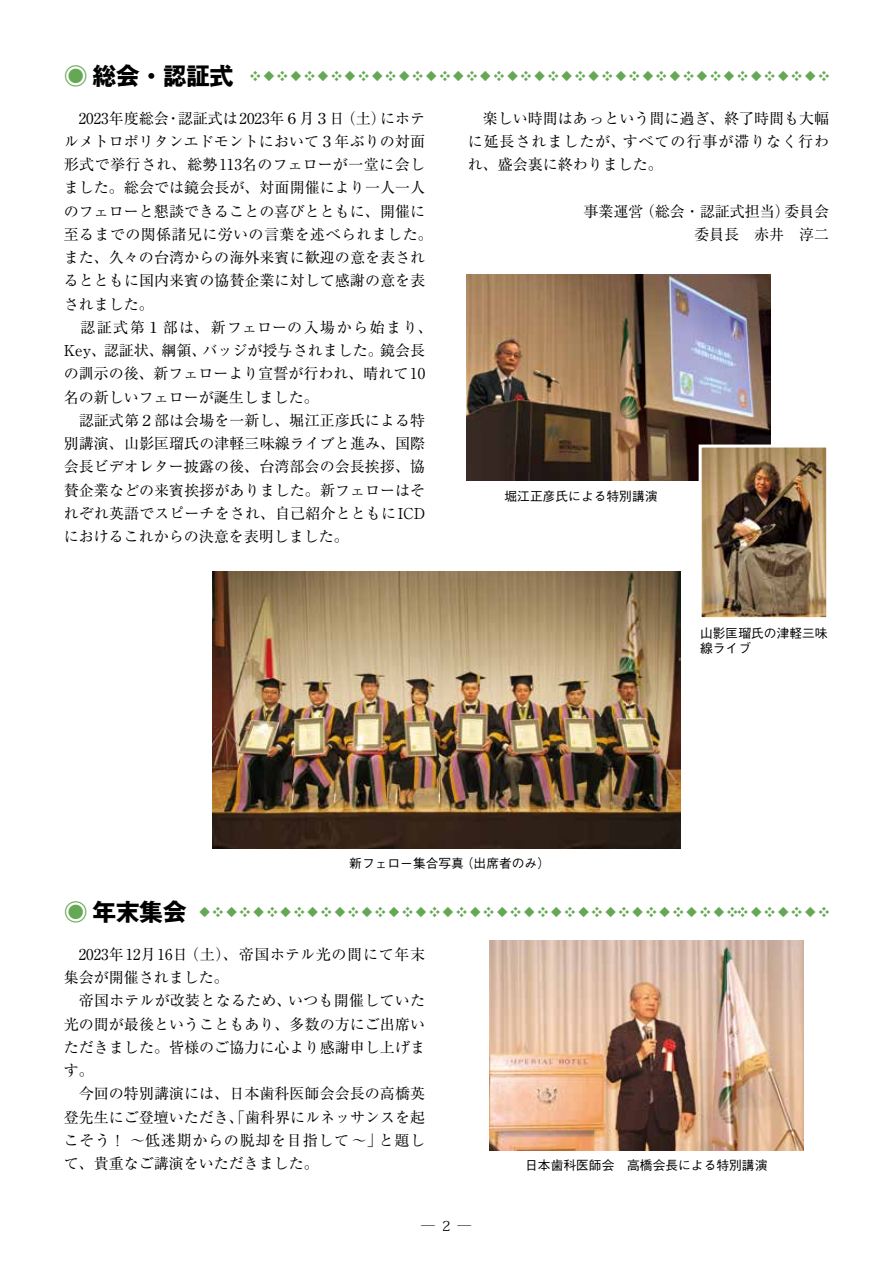
<style>
.page{position:relative;width:893px;height:1263px;background:#fff}
.page>*{position:absolute;margin:0;border:0;box-sizing:border-box;transform-origin:0 0}
.t1{font:700 24px "Gothic MB101 Pr 6";letter-spacing:-.025em;color:#000}
.t2{font:15px/23.2px "Ryumin Pr 6";letter-spacing:.005em;color:#000}
.t3{font:13.8px "Koz Min Pro";color:#000}
.t4{font:500 12.75px/15px "Gothic BBB Pro";color:#000}
.t5{font:700 10.5px "Gothic MB101 Pr 6";color:#65a854}
.s1{color:#65a854}
</style>
<div class="page">
<img style="left:213px;top:571px;width:467px;height:277px">
<img style="left:489px;top:940px;width:315px;height:210px">
<img style="left:466px;top:274px;width:304px;height:207px">
<img style="left:703px;top:448px;width:122px;height:168px">
<div style="left:699px;top:444px;width:130px;height:176px;border:3px solid #fff"></div>
<h1 class="t1" style="left:64px;top:56px;width:171px"><span class="s1">◉</span> 総会・認証式</h1>
<p class="t5" style="left:250px;top:67px;width:580px">❖ ◆ ❖ ◆ ❖ ◆ ❖ ◆ ❖ ◆ ❖ ◆ ❖ ◆ ❖ ◆ ❖ ◆ ❖ ◆ ❖ ◆ ❖ ◆ ❖ ◆ ❖ ◆ ❖ ◆ ❖ ◆ ❖ ◆ ❖ ◆ ❖ ◆ ❖ ◆ ❖ ◆ ❖</p>
<p class="t2" style="left:64px;top:106px;width:371px">　2023年度総会・認証式は2023年６月３日（土）にホテルメトロポリタンエドモントにおいて３年ぶりの対面形式で挙行され、総勢113名のフェローが一堂に会しました。総会では鏡会長が、対面開催により一人一人のフェローと懇談できることの喜びとともに、開催に至るまでの関係諸兄に労いの言葉を述べられました。また、久々の台湾からの海外来賓に歓迎の意を表されるとともに国内来賓の協賛企業に対して感謝の意を表されました。<br>　認証式第１部は、新フェローの入場から始まり、<br>Key、認証状、綱領、バッジが授与されました。鏡会長の訓示の後、新フェローより宣誓が行われ、晴れて10名の新しいフェローが誕生しました。<br>　認証式第２部は会場を一新し、堀江正彦氏による特別講演、山影匡瑠氏の津軽三味線ライブと進み、国際会長ビデオレター披露の後、台湾部会の会長挨拶、協賛企業などの来賓挨拶がありました。新フェローはそれぞれ英語でスピーチをされ、自己紹介とともにICDにおけるこれからの決意を表明しました。</p>
<p class="t2" style="left:468px;top:106px;width:363px;text-align:justify">　楽しい時間はあっという間に過ぎ、終了時間も大幅に延長されましたが、すべての行事が滞りなく行われ、盛会裏に終わりました。</p>
<p class="t2" style="left:583px;top:199px;width:247px;text-align:right">事業運営（総会・認証式担当）委員会委員長　赤井　淳二</p>
<p class="t4" style="left:505px;top:487px;width:154px">堀江正彦氏による特別講演</p>
<p class="t4" style="left:349px;top:854px;width:202px">新フェロー集合写真（出席者のみ）</p>
<p class="t4" style="left:700px;top:624px;width:129px">山影匡瑠氏の津軽三味線ライブ</p>
<h1 class="t1" style="left:64px;top:892px;width:125px"><span class="s1">◉</span> 年末集会</h1>
<p class="t5" style="left:199px;top:903px;width:631px">◆ ❖ ◆ ❖ ◆ ❖ ◆ ❖ ◆ ❖ ◆ ❖ ◆ ❖ ◆ ❖ ◆ ❖ ◆ ❖ ◆ ❖ ◆ ❖ ◆ ❖ ◆ ❖ ◆ ❖ ◆ ❖ ◆ ❖ ◆ ❖ ◆ ❖ ◆ ❖❖ ◆ ❖ ◆ ❖ ◆ ❖</p>
<p class="t2" style="left:64px;top:942px;width:363px">　2023年12月16日（土）、帝国ホテル光の間にて年末集会が開催されました。<br>　帝国ホテルが改装となるため、いつも開催していた光の間が最後ということもあり、多数の方にご出席いただきました。皆様のご協力に心より感謝申し上げます。<br>　今回の特別講演には、日本歯科医師会会長の高橋英登先生にご登壇いただき、「歯科界にルネッサンスを起こそう！～低迷期からの脱却を目指して～」と題して、貴重なご講演をいただきました。</p>
<p class="t4" style="left:525px;top:1156px;width:244px">日本歯科医師会　高橋会長による特別講演</p>
<p class="t3" style="left:421px;top:1216px;width:51px">─ 2 ─</p>
</div>
